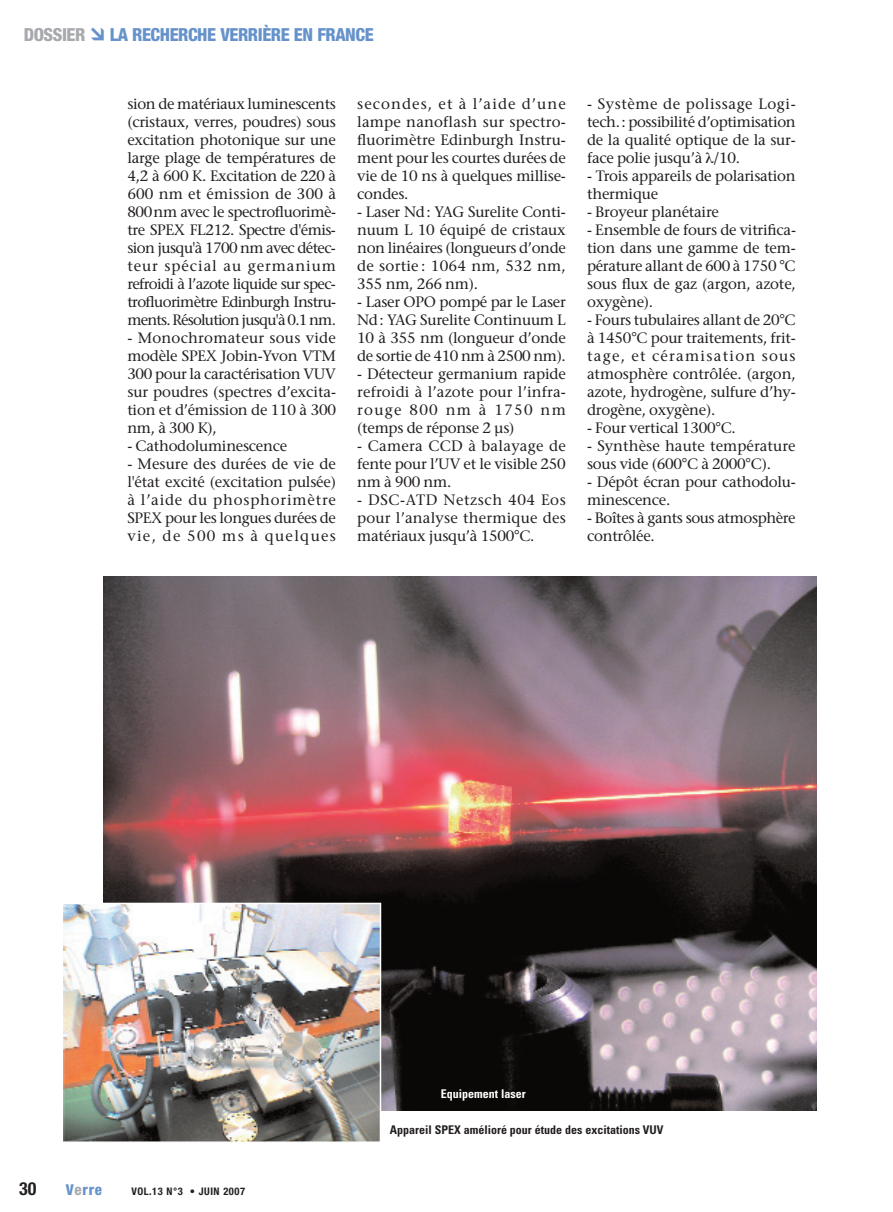
<style>
.page{position:relative;width:893px;height:1212px;background:#fff}
.page>*{position:absolute;margin:0;border:0;box-sizing:border-box;transform-origin:0 0}
.t1{font:800 condensed 18px "Helvetica Neue";letter-spacing:-.025em;color:#6692cb}
.t2{font:800 condensed 18px "Helvetica Neue";letter-spacing:-.025em;color:#a8a9ad}
.t3{font:700 condensed 18px "Helvetica Neue";color:#231f20}
.t4{font:15px/18px "Stone Serif";letter-spacing:-.015em;color:#231f20;text-align:justify}
.t5{font:15px/18px "Stone Serif";letter-spacing:.005em;color:#231f20}
.t6{font:800 condensed 15px "Helvetica Neue";letter-spacing:.045em;color:#6692cb}
.t7{font:700 condensed 12px "Univers";color:#231f20}
.t8{font:700 condensed 12px "Univers";color:#fff}
.t9{font:700 condensed 10.5px "Helvetica Neue";letter-spacing:.05em;color:#231f20}
.s1{color:#a8a9ad}
</style>
<div class="page">
<img style="left:103px;top:576px;width:713px;height:535px">
<img style="left:64px;top:906px;width:314px;height:234px">
<div style="left:61px;top:903px;width:320px;height:240px;border:2px solid #fff"></div>
<p class="t2" style="left:24px;top:28px;width:63px">DOSSIER</p>
<p class="t1" style="left:110px;top:28px;width:265px">LA RECHERCHE VERRIÈRE EN FRANCE</p>
<p class="t4" style="left:127px;top:96px;width:210px">sion de matériaux luminescents (cristaux, verres, poudres) sous excitation photonique sur une large plage de températures de 4,2 à 600 K. Excitation de 220 à 600 nm et émission de 300 à 800nm avec le spectrofluorimè&shy;tre SPEX FL212. Spectre d'émis&shy;sion jusqu'à 1700 nm avec détec&shy;teur spécial au germanium refroidi à l’azote liquide sur spec&shy;trofluorimètre Edinburgh Instru&shy;ments. Résolution jusqu'à 0.1 nm.</p>
<p class="t4" style="left:127px;top:330px;width:210px">- Monochromateur sous vide modèle SPEX Jobin-Yvon VTM 300 pour la caractérisation VUV sur poudres (spectres d’excita&shy;tion et d’émission de 110 à 300 nm, à 300 K),</p>
<p class="t4" style="left:127px;top:438px;width:161px">- Cathodoluminescence</p>
<p class="t4" style="left:127px;top:456px;width:210px">- Mesure des durées de vie de l'état excité (excitation pulsée) à l’aide du phosphorimètre SPEX pour les longues durées de vie, de 500 ms à quelques</p>
<p class="t4" style="left:357px;top:96px;width:210px">secondes, et à l’aide d’une lampe nanoflash sur spectro&shy;fluorimètre Edinburgh Instru&shy;ment pour les courtes durées de vie de 10 ns à quelques millise&shy;condes.</p>
<p class="t4" style="left:357px;top:204px;width:210px">- Laser Nd: YAG Surelite Conti&shy;nuum L 10 équipé de cristaux non linéaires (longueurs d’onde de sortie : 1064 nm, 532 nm, 355 nm, 266 nm).</p>
<p class="t4" style="left:357px;top:294px;width:210px">- Laser OPO pompé par le Laser Nd: YAG Surelite Continuum L 10 à 355 nm (longueur d’onde de sortie de 410 nm à 2500 nm).</p>
<p class="t4" style="left:357px;top:366px;width:210px">- Détecteur germanium rapide refroidi à l’azote pour l’infra&shy;rouge 800 nm à 1750 nm (temps de réponse 2 µs)</p>
<p class="t4" style="left:357px;top:438px;width:210px">- Camera CCD à balayage de fente pour l’UV et le visible 250 nm à 900 nm.</p>
<p class="t4" style="left:357px;top:492px;width:210px">- DSC-ATD Netzsch 404 Eos pour l’analyse thermique des matériaux jusqu’à 1500°C.</p>
<p class="t4" style="left:587px;top:96px;width:210px">- Système de polissage Logi&shy;tech.: possibilité d’optimisation de la qualité optique de la sur&shy;face polie jusqu’à /10.</p>
<p class="t4" style="left:587px;top:168px;width:210px">- Trois appareils de polarisation thermique</p>
<p class="t4" style="left:587px;top:204px;width:133px">- Broyeur planétaire</p>
<p class="t4" style="left:587px;top:222px;width:210px">- Ensemble de fours de vitrifica&shy;tion dans une gamme de tem&shy;pérature allant de 600 à 1750 °C sous flux de gaz (argon, azote, oxygène).</p>
<p class="t4" style="left:587px;top:312px;width:210px">- Fours tubulaires allant de 20°C à 1450°C pour traitements, frit&shy;tage, et céramisation sous atmosphère contrôlée. (argon, azote, hydrogène, sulfure d’hy&shy;drogène, oxygène).</p>
<p class="t4" style="left:587px;top:420px;width:150px">- Four vertical 1300°C.</p>
<p class="t5" style="left:587px;top:438px;width:210px">- Synthèse haute température sous vide (600°C à 2000°C).</p>
<p class="t4" style="left:587px;top:474px;width:210px">- Dépôt écran pour cathodolu&shy;minescence.</p>
<p class="t4" style="left:587px;top:510px;width:210px">- Boîtes à gants sous atmosphère contrôlée.</p>
<p class="t8" style="left:441px;top:1090px;width:86px">Equipement laser</p>
<p class="t3" style="left:19px;top:1182px;width:19px">30</p>
<p class="t6" style="left:66px;top:1184px;width:38px">V<span class="s1">e</span>rre</p>
<p class="t9" style="left:131px;top:1187px;width:115px">VOL.13 N°3 • JUIN 2007</p>
<p class="t7" style="left:390px;top:1126px;width:275px">Appareil SPEX amélioré pour étude des excitations VUV</p>
</div>
